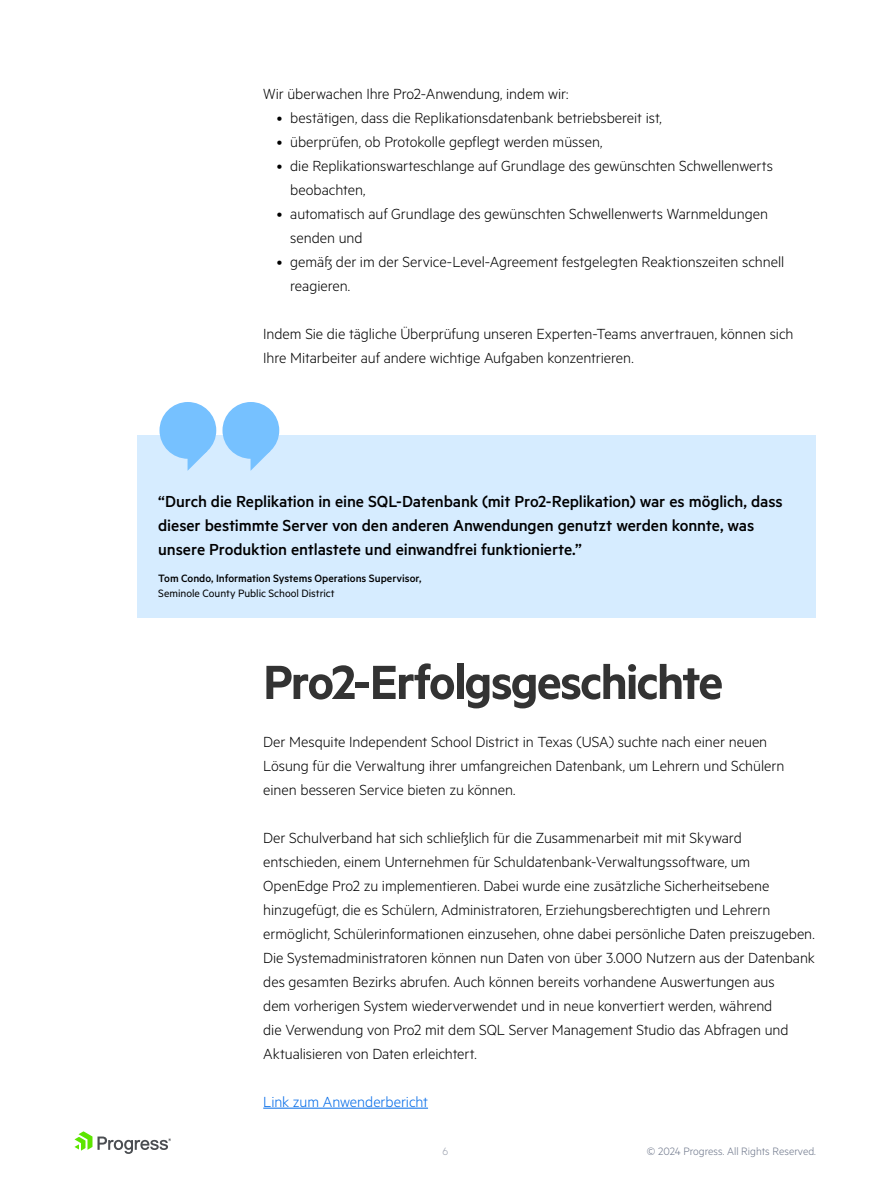
<style>
.page{position:relative;width:891px;height:1188px;background:#fff}
.page>*{position:absolute;margin:0;border:0;box-sizing:border-box;transform-origin:0 0}
.t1{font:600 54px "Metric";letter-spacing:-.035em;color:#333}
.t2{font:500 18px/24px "Metric";letter-spacing:-.005em;color:#000}
.t3{font:300 16.5px/24px "Metric";letter-spacing:-.005em;color:#000}
.t4{font:300 16.5px "Metric";letter-spacing:-.005em;color:#006ae8}
.t5{font:500 12px "Metric";color:#000}
.t6{font:12px "Metric";color:#000}
.t7{font:300 12px "Metric";color:#6c7589}
.t8{font:300 12px "Metric";color:#989eac}
</style>
<div class="page">
<svg style="left:74px;top:1131px;width:97px;height:23px"></svg>
<hr style="left:263px;top:1108px;width:165px;height:1px;background:#006ae8">
<div style="left:137px;top:435px;width:679px;height:183px;background:#d6ecff"></div>
<svg style="left:188px;top:451px;width:20px;height:19px"></svg>
<div style="left:160px;top:402px;width:56px;height:57px;background:#76c1ff;border-radius:50%"></div>
<svg style="left:251px;top:451px;width:20px;height:19px"></svg>
<div style="left:222px;top:402px;width:57px;height:57px;background:#76c1ff;border-radius:50%"></div>
<p class="t3" style="left:263px;top:81px;width:307px">Wir überwachen Ihre Pro2-Anwendung, indem wir:</p>
<p class="t3" style="left:277px;top:105px;width:387px">• bestätigen, dass die Replikationsdatenbank betriebsbereit ist,</p>
<p class="t3" style="left:277px;top:129px;width:327px">• überprüfen, ob Protokolle gepflegt werden müssen,</p>
<p class="t3" style="left:290px;top:153px;width:484px;text-indent:-13px">• die Replikationswarteschlange auf Grundlage des gewünschten Schwellenwerts beobachten,</p>
<p class="t3" style="left:290px;top:201px;width:479px;text-indent:-13px">• automatisch auf Grundlage des gewünschten Schwellenwerts Warnmeldungen senden und</p>
<p class="t3" style="left:290px;top:249px;width:495px;text-indent:-13px">• gemäß der im der Service-Level-Agreement festgelegten Reaktionszeiten schnell reagieren.</p>
<p class="t3" style="left:263px;top:321px;width:532px">Indem Sie die tägliche Überprüfung unseren Experten-Teams anvertrauen, können sich<br>Ihre Mitarbeiter auf andere wichtige Aufgaben konzentrieren.</p>
<p class="t2" style="left:158px;top:489px;width:626px">“Durch die Replikation in eine SQL-Datenbank (mit Pro2-Replikation) war es möglich, dass dieser bestimmte Server von den anderen Anwendungen genutzt werden konnte, was unsere Produktion entlastete und einwandfrei funktionierte.”</p>
<p class="t5" style="left:158px;top:571px;width:265px">Tom Condo, Information Systems Operations Supervisor,</p>
<p class="t6" style="left:158px;top:586px;width:178px">Seminole County Public School District</p>
<h1 class="t1" style="left:263px;top:650px;width:462px">Pro2-Erfolgsgeschichte</h1>
<p class="t3" style="left:263px;top:729px;width:523px">Der Mesquite Independent School District in Texas (USA) suchte nach einer neuen<br>Lösung für die Verwaltung ihrer umfangreichen Datenbank, um Lehrern und Schülern einen besseren Service bieten zu können.</p>
<p class="t3" style="left:263px;top:825px;width:553px">Der Schulverband hat sich schließlich für die Zusammenarbeit mit mit Skyward entschieden, einem Unternehmen für Schuldatenbank-Verwaltungssoftware, um OpenEdge Pro2 zu implementieren. Dabei wurde eine zusätzliche Sicherheitsebene hinzugefügt, die es Schülern, Administratoren, Erziehungsberechtigten und Lehrern ermöglicht, Schülerinformationen einzusehen, ohne dabei persönliche Daten preiszugeben.<br>Die Systemadministratoren können nun Daten von über 3.000 Nutzern aus der Datenbank des gesamten Bezirks abrufen. Auch können bereits vorhandene Auswertungen aus<br>dem vorherigen System wiederverwendet und in neue konvertiert werden, während<br>die Verwendung von Pro2 mit dem SQL Server Management Studio das Abfragen und Aktualisieren von Daten erleichtert.</p>
<p class="t4" style="left:263px;top:1092px;width:166px">Link zum Anwenderbericht</p>
<p class="t8" style="left:443px;top:1144px;width:7px">6</p>
<p class="t7" style="left:647px;top:1144px;width:171px">© 2024 Progress. All Rights Reserved.</p>
</div>
